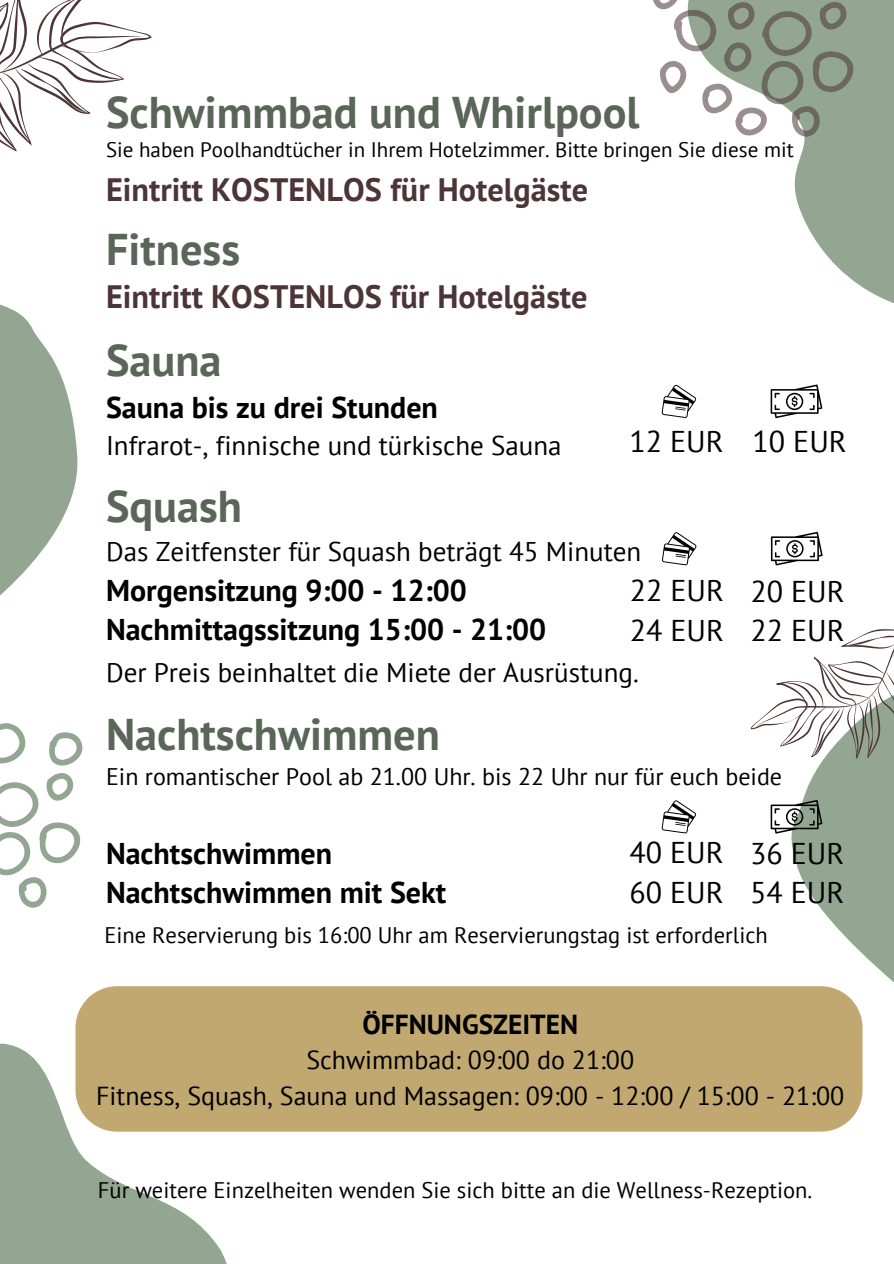
<style>
.page{position:relative;width:894px;height:1264px;background:#fff}
.page>*{position:absolute;margin:0;border:0;box-sizing:border-box;transform-origin:0 0}
.t1{font:700 44.25px "PT Sans";color:#596658}
.t2{font:700 32.25px "PT Sans";color:#4d3537}
.t3{font:700 30px "PT Sans";color:#000}
.t4{font:30px "PT Sans";color:#000}
.t5{font:700 27.45px "PT Sans";color:#000}
.t6{font:27px "PT Sans";color:#000}
.t7{font:25.95px/36px "PT Sans";color:#000;text-align:center}
.t8{font:24px "PT Sans";color:#000}
.t9{font:22.5px "PT Sans";color:#000}
.t10{font:21px "PT Sans";color:#000}
</style>
<div class="page">
<svg style="left:775px;top:760px;width:118px;height:222px;fill:#93a692"></svg>
<svg style="left:0;top:304px;width:78px;height:292px;fill:#93a692"></svg>
<svg style="left:750px;top:629px;width:143px;height:131px"></svg>
<svg style="left:0;top:0;width:152px;height:152px"></svg>
<svg style="left:696px;top:0;width:197px;height:419px"></svg>
<svg style="left:0;top:1043px;width:292px;height:220px;fill:#93a692"></svg>
<svg style="left:0;top:723px;width:83px;height:185px"></svg>
<svg style="left:653px;top:0;width:200px;height:137px"></svg>
<div style="left:75px;top:986px;width:787px;height:145px;background:#c1a870"></div>
<svg style="left:661px;top:384px;width:35px;height:34px"></svg>
<svg style="left:770px;top:384px;width:52px;height:34px"></svg>
<svg style="left:662px;top:532px;width:34px;height:33px"></svg>
<svg style="left:770px;top:532px;width:52px;height:33px"></svg>
<svg style="left:661px;top:800px;width:35px;height:33px"></svg>
<svg style="left:770px;top:800px;width:52px;height:33px"></svg>
<h3 class="t1" style="left:106px;top:83px;width:535px">Schwimmbad und Whirlpool</h3>
<h2 class="t10" style="left:106px;top:136px;width:689px">Sie haben Poolhandtücher in Ihrem Hotelzimmer. Bitte bringen Sie diese mit</h2>
<h2 class="t2" style="left:106px;top:168px;width:483px">Eintritt KOSTENLOS für Hotelgäste</h2>
<h4 class="t1" style="left:106px;top:220px;width:135px">Fitness</h4>
<h1 class="t2" style="left:106px;top:275px;width:483px">Eintritt KOSTENLOS für Hotelgäste</h1>
<h1 class="t1" style="left:106px;top:331px;width:117px">Sauna</h1>
<p class="t3" style="left:106px;top:387px;width:333px">Sauna bis zu drei Stunden</p>
<h3 class="t6" style="left:106px;top:427px;width:457px">Infrarot-, finnische und türkische Sauna</h3>
<h1 class="t1" style="left:106px;top:476px;width:137px">Squash</h1>
<h3 class="t4" style="left:629px;top:422px;width:96px">12 EUR</h3>
<h4 class="t4" style="left:752px;top:422px;width:96px">10 EUR</h4>
<h1 class="t6" style="left:106px;top:533px;width:536px">Das Zeitfenster für Squash beträgt 45 Minuten</h1>
<h3 class="t3" style="left:106px;top:570px;width:362px">Morgensitzung 9:00 - 12:00</h3>
<p class="t3" style="left:106px;top:609px;width:441px">Nachmittagssitzung 15:00 - 21:00</p>
<p class="t4" style="left:629px;top:570px;width:96px">22 EUR</p>
<p class="t4" style="left:629px;top:610px;width:96px">24 EUR</p>
<p class="t6" style="left:106px;top:655px;width:534px">Der Preis beinhaltet die Miete der Ausrüstung.</p>
<p class="t1" style="left:106px;top:704px;width:335px">Nachtschwimmen</p>
<h2 class="t4" style="left:750px;top:571px;width:96px">20 EUR</h2>
<h2 class="t4" style="left:750px;top:610px;width:96px">22 EUR</h2>
<p class="t8" style="left:106px;top:761px;width:677px">Ein romantischer Pool ab 21.00 Uhr. bis 22 Uhr nur für euch beide</p>
<h2 class="t4" style="left:629px;top:832px;width:96px">40 EUR</h2>
<h2 class="t4" style="left:629px;top:872px;width:96px">60 EUR</h2>
<h3 class="t9" style="left:104px;top:920px;width:664px">Eine Reservierung bis 16:00 Uhr am Reservierungstag ist erforderlich</h3>
<h2 class="t4" style="left:749px;top:833px;width:96px">36 EUR</h2>
<p class="t4" style="left:749px;top:872px;width:96px">54 EUR</p>
<p class="t3" style="left:106px;top:833px;width:227px">Nachtschwimmen</p>
<p class="t3" style="left:106px;top:872px;width:342px">Nachtschwimmen mit Sekt</p>
<p class="t5" style="left:362px;top:1006px;width:217px">ÖFFNUNGSZEITEN</p>
<p class="t7" style="left:96px;top:1041px;width:749px">Schwimmbad: 09:00 do 21:00<br>Fitness, Squash, Sauna und Massagen: 09:00 - 12:00 / 15:00 - 21:00</p>
<p class="t9" style="left:98px;top:1175px;width:715px">Für weitere Einzelheiten wenden Sie sich bitte an die Wellness-Rezeption.</p>
</div>
